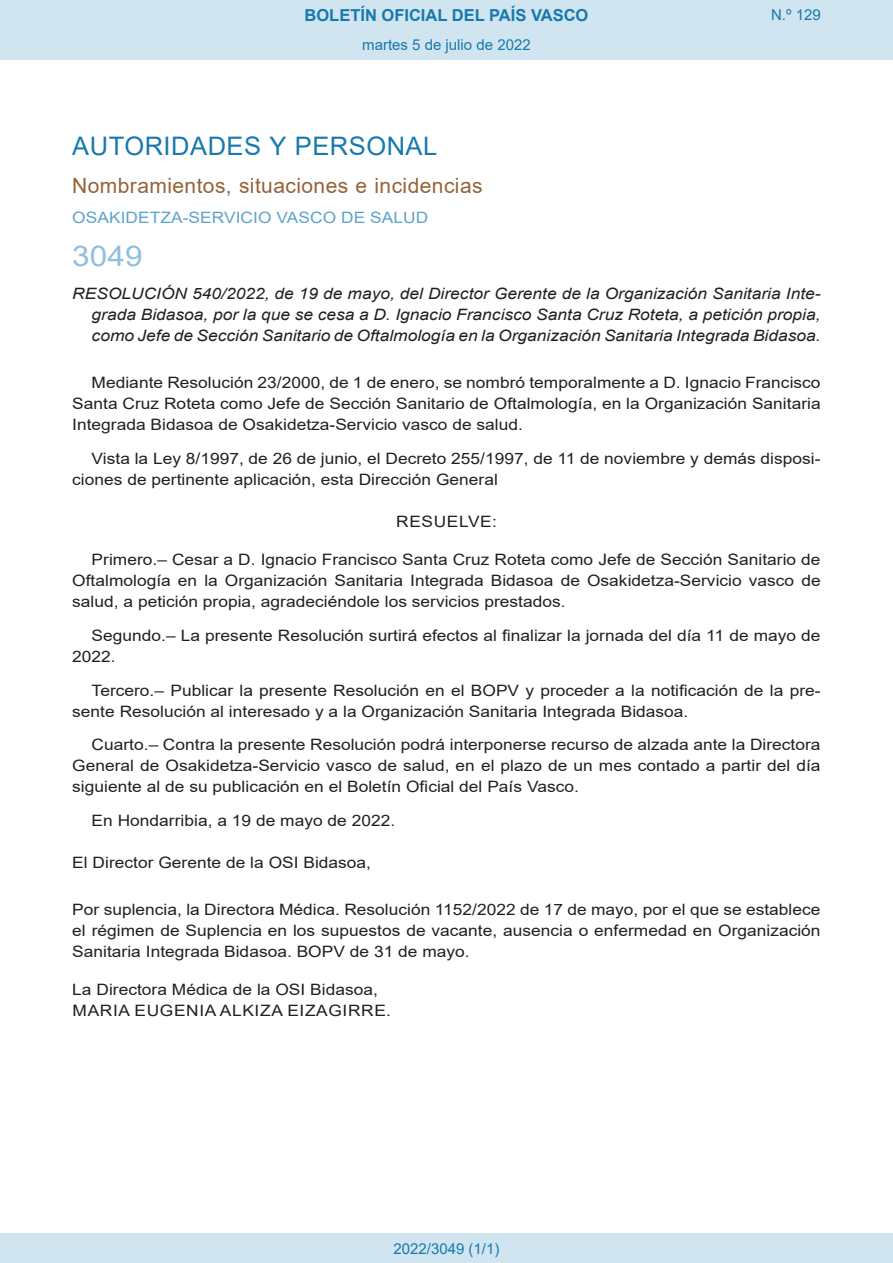
<style>
.page{position:relative;width:893px;height:1263px;background:#fff}
.page>*{position:absolute;margin:0;border:0;box-sizing:border-box;transform-origin:0 0}
.BOPVOrden{font:28.5px "Arial";color:#90c0db;scale:1.11 1}
.BOPVSeccion{font:25.5px "Arial";letter-spacing:.02em;color:#1879ad}
.BOPVSubseccion{font:21px "Arial";letter-spacing:.02em;color:#956338}
.t1{font:700 16.5px "Arial";color:#1879ad}
.BOPVDetalle{font:15.6px/21px "Arial";color:#231f20;text-align:justify;scale:1.11 1}
.BOPVTitulo{font:italic 15.6px/21px "Arial";color:#231f20;text-align:justify;scale:1.11 1}
.BOPVDisposicionTitul{font:15.6px/21px "Arial";color:#231f20;text-align:justify;scale:1.11 1}
.BOPVFirmaPuesto{font:15.6px "Arial";color:#231f20;scale:1.11 1}
.BOPVOrganismo{font:15.6px "Arial";letter-spacing:.005em;color:#5ea4ca;scale:1.11 1}
.BOPVFirmaLugFec{font:15.6px "Arial";color:#231f20;scale:1.11 1}
.BOPVFirmaNombre{font:15.6px "Arial";letter-spacing:.035em;color:#231f20;scale:1.11 1}
.BOPVClave{font:15.6px "Arial";letter-spacing:.035em;color:#231f20;scale:1.11 1}
.Paginacion_Centro{font:15px "Arial";color:#1879ad}
</style>
<div class="page">
<div style="left:0;top:0;width:893px;height:60px;background:#d0e5f0"></div>
<div style="left:0;top:1233px;width:893px;height:30px;background:#d0e5f0"></div>
<p class="t1" style="left:305px;top:3px;width:285px">BOLETÍN OFICIAL DEL PAÍS VASCO</p>
<p class="Paginacion_Centro" style="left:362px;top:35px;width:170px">martes 5 de julio de 2022</p>
<p class="Paginacion_Centro" style="left:771px;top:5px;width:51px">N.º 129</p>
<p class="BOPVSeccion" style="left:72px;top:128px;width:366px">AUTORIDADES Y PERSONAL</p>
<p class="BOPVSubseccion" style="left:72px;top:171px;width:412px">Nombramientos, situaciones e incidencias</p>
<p class="BOPVOrganismo" style="left:72px;top:207px;width:322px">OSAKIDETZA-SERVICIO VASCO DE SALUD</p>
<p class="BOPVOrden" style="left:72px;top:236px;width:65px">3049</p>
<p class="BOPVTitulo" style="left:92px;top:284px;width:658px;text-indent:-19px">RESOLUCIÓN 540/2022, de 19 de mayo, del Director Gerente de la Organización Sanitaria Inte&shy;grada Bidasoa, por la que se cesa a D. Ignacio Francisco Santa Cruz Roteta, a petición propia, como Jefe de Sección Sanitario de Oftalmología en la Organización Sanitaria Integrada Bidasoa.</p>
<p class="BOPVDetalle" style="left:72px;top:372px;width:676px;text-indent:19px">Mediante Resolución 23/2000, de 1 de enero, se nombró temporalmente a D. Ignacio Francisco Santa Cruz Roteta como Jefe de Sección Sanitario de Oftalmología, en la Organización Sanitaria Integrada Bidasoa de Osakidetza-Servicio vasco de salud.</p>
<p class="BOPVDetalle" style="left:72px;top:448px;width:676px;text-indent:19px">Vista la Ley 8/1997, de 26 de junio, el Decreto 255/1997, de 11 de noviembre y demás disposi&shy;ciones de pertinente aplicación, esta Dirección General</p>
<p class="BOPVClave" style="left:396px;top:511px;width:92px">RESUELVE:</p>
<p class="BOPVDetalle" style="left:72px;top:549px;width:676px;text-indent:19px">Primero.– Cesar a D. Ignacio Francisco Santa Cruz Roteta como Jefe de Sección Sanitario de Oftalmología en la Organización Sanitaria Integrada Bidasoa de Osakidetza-Servicio vasco de salud, a petición propia, agradeciéndole los servicios prestados.</p>
<p class="BOPVDetalle" style="left:72px;top:625px;width:676px;text-indent:19px">Segundo.– La presente Resolución surtirá efectos al finalizar la jornada del día 11 de mayo de<br>2022.</p>
<p class="BOPVDetalle" style="left:72px;top:679px;width:676px;text-indent:19px">Tercero.– Publicar la presente Resolución en el BOPV y proceder a la notificación de la pre&shy;sente Resolución al interesado y a la Organización Sanitaria Integrada Bidasoa.</p>
<p class="BOPVDetalle" style="left:72px;top:734px;width:676px;text-indent:19px">Cuarto.– Contra la presente Resolución podrá interponerse recurso de alzada ante la Directora General de Osakidetza-Servicio vasco de salud, en el plazo de un mes contado a partir del día siguiente al de su publicación en el Boletín Oficial del País Vasco.</p>
<p class="BOPVFirmaLugFec" style="left:92px;top:810px;width:275px">En Hondarribia, a 19 de mayo de 2022.</p>
<p class="BOPVDisposicionTitul" style="left:72px;top:852px;width:271px">El Director Gerente de la OSI Bidasoa,</p>
<p class="BOPVDisposicionTitul" style="left:72px;top:899px;width:676px">Por suplencia, la Directora Médica. Resolución 1152/2022 de 17 de mayo, por el que se establece el régimen de Suplencia en los supuestos de vacante, ausencia o enfermedad en Organización Sanitaria Integrada Bidasoa. BOPV de 31 de mayo.</p>
<p class="BOPVFirmaPuesto" style="left:72px;top:979px;width:277px">La Directora Médica de la OSI Bidasoa,</p>
<p class="BOPVFirmaNombre" style="left:73px;top:1000px;width:288px">MARIA EUGENIA ALKIZA EIZAGIRRE.</p>
<p class="Paginacion_Centro" style="left:393px;top:1238px;width:107px">2022/3049 (1/1)</p>
</div>
